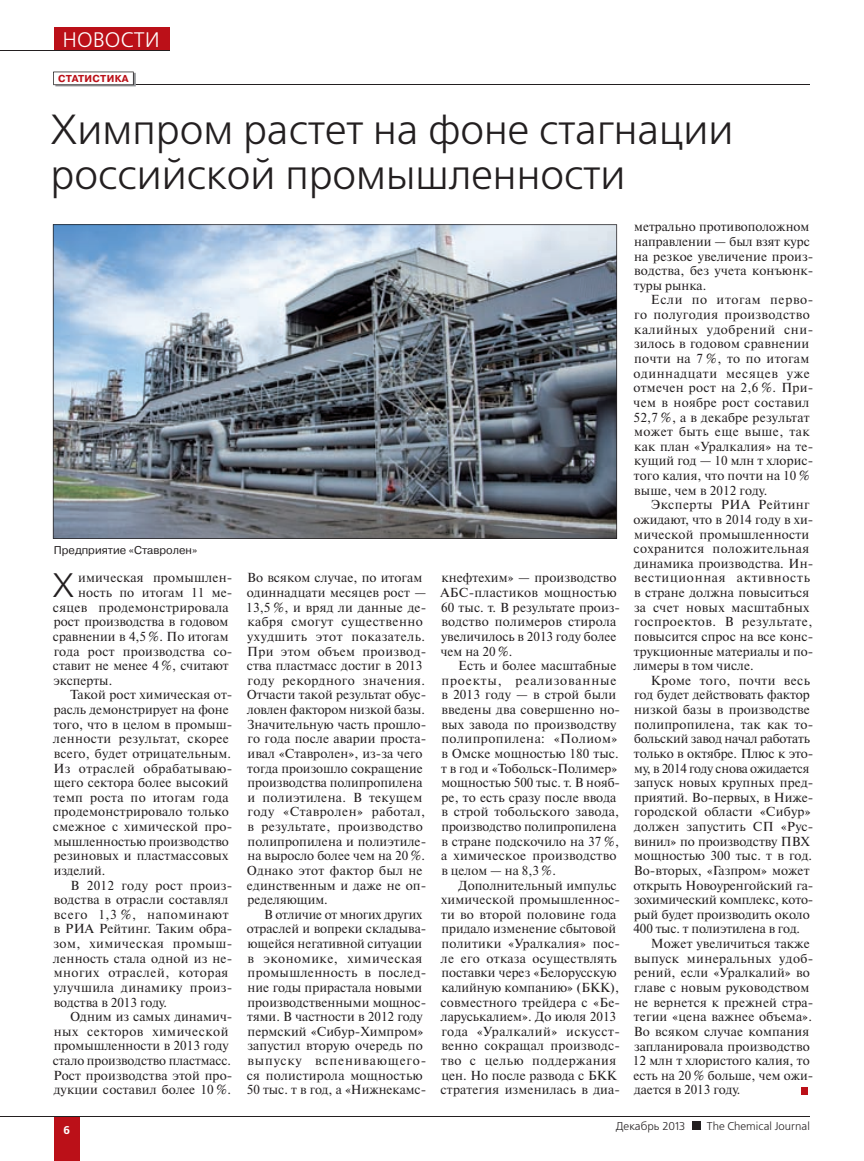
<style>
.page{position:relative;width:864px;height:1161px;background:#fff}
.page>*{position:absolute;margin:0;border:0;box-sizing:border-box;transform-origin:0 0}
.t1{font:42px/45px "Free Set C";color:#231f20}
.t2{font:33.9px "Free Set C";color:#231f20}
.t3{font:21px "Free Set C";letter-spacing:.005em;color:#fff}
.t4{font:13.05px/14.7px "Newton C";letter-spacing:.01em;color:#231f20}
.t5{font:13.05px "Newton C";letter-spacing:.035em;color:#231f20}
.t6{font:13.05px "Newton C";letter-spacing:.03em;color:#231f20}
.t7{font:13.05px "Newton C";letter-spacing:.05em;color:#231f20}
.t8{font:11.25px "Free Set C";color:#231f20}
.t9{font:11.25px "Pragmatica C";color:#231f20}
.t10{font:700 11.25px "Free Set C";color:#fff}
.t11{font:700 10.05px "Pragmatica C";letter-spacing:.03em;color:#bb1018}
</style>
<div class="page">
<hr style="left:134px;top:84px;width:675px;height:1px;background:#231f20">
<img style="left:55px;top:85px;width:81px;height:1px">
<svg style="left:53px;top:72px;width:83px;height:13px"></svg>
<div style="left:800px;top:1087px;width:7px;height:7px;background:#bb1018"></div>
<svg style="left:53px;top:224px;width:563px;height:315px;background:#7c8792"></svg>
<div style="left:54px;top:1116px;width:26px;height:45px;background:#bb1018"></div>
<hr style="left:0;top:1116px;width:54px;height:1px;background:#231f20">
<hr style="left:54px;top:1116px;width:755px;height:1px;background:#231f20">
<div style="left:691px;top:1121px;width:9px;height:9px;background:#231f20"></div>
<div style="left:54px;top:27px;width:115px;height:24px;background:#bb1018"></div>
<hr style="left:0;top:51px;width:54px;height:1px;background:#231f20">
<hr style="left:54px;top:51px;width:115px;height:1px;background:#231f20">
<h3 class="t3" style="left:63px;top:31px;width:99px">НОВОСТИ</h3>
<p class="t11" style="left:58px;top:75px;width:72px">СТАТИСТИКА</p>
<h1 class="t1" style="left:51px;top:111px;width:684px">Химпром растет на фоне стагнации российской промышленности</h1>
<p class="t9" style="left:54px;top:546px;width:145px">Предприятие «Ставролен»</p>
<h2 class="t2" style="left:53px;top:572px;width:23px">Х</h2>
<p class="t4" style="left:78px;top:572px;width:156px">имическая промышлен-</p>
<p class="t4" style="left:78px;top:586px;width:156px">ность по итогам 11 ме-</p>
<p class="t4" style="left:53px;top:601px;width:177px">сяцев продемонстрировала</p>
<p class="t4" style="left:54px;top:615px;width:176px">рост производства в годовом</p>
<p class="t4" style="left:53px;top:630px;width:177px">сравнении в 4,5 %. По итогам</p>
<p class="t4" style="left:54px;top:645px;width:180px">года рост производства со-</p>
<p class="t4" style="left:53px;top:659px;width:177px">ставит не менее 4 %, считают</p>
<p class="t4" style="left:53px;top:674px;width:60px">эксперты.</p>
<p class="t4" style="left:70px;top:689px;width:164px">Такой рост химическая от-</p>
<p class="t4" style="left:54px;top:703px;width:176px">расль демонстрирует на фоне</p>
<p class="t4" style="left:53px;top:718px;width:180px">того, что в целом в промыш-</p>
<p class="t4" style="left:53px;top:732px;width:177px">ленности результат, скорее</p>
<p class="t4" style="left:54px;top:747px;width:179px">всего, будет отрицательным.</p>
<p class="t5" style="left:53px;top:763px;width:180px">Из отраслей обрабатываю-</p>
<p class="t4" style="left:54px;top:776px;width:176px">щего сектора более высокий</p>
<p class="t4" style="left:53px;top:791px;width:177px">темп роста по итогам года</p>
<p class="t4" style="left:54px;top:806px;width:177px">продемонстрировало только</p>
<p class="t4" style="left:53px;top:820px;width:181px">смежное с химической про-</p>
<p class="t4" style="left:54px;top:835px;width:177px">мышленностью производство</p>
<p class="t4" style="left:54px;top:849px;width:176px">резиновых и пластмассовых</p>
<p class="t4" style="left:54px;top:864px;width:53px">изделий.</p>
<p class="t4" style="left:70px;top:879px;width:163px">В 2012 году рост произ-</p>
<p class="t4" style="left:54px;top:893px;width:176px">водства в отрасли составлял</p>
<p class="t7" style="left:54px;top:910px;width:176px">всего 1,3 %, напоминают</p>
<p class="t4" style="left:54px;top:923px;width:180px">в РИА Рейтинг. Таким обра-</p>
<p class="t5" style="left:53px;top:939px;width:180px">зом, химическая промыш-</p>
<p class="t4" style="left:53px;top:952px;width:181px">ленность стала одной из не-</p>
<p class="t5" style="left:54px;top:968px;width:176px">многих отраслей, которая</p>
<p class="t6" style="left:53px;top:983px;width:180px">улучшила динамику произ-</p>
<p class="t4" style="left:54px;top:996px;width:115px">водства в 2013 году.</p>
<p class="t4" style="left:70px;top:1010px;width:164px">Одним из самых динамич-</p>
<p class="t5" style="left:54px;top:1027px;width:176px">ных секторов химической</p>
<p class="t4" style="left:54px;top:1040px;width:176px">промышленности в 2013 году</p>
<p class="t4" style="left:53px;top:1054px;width:180px">стало производство пластмасс.</p>
<p class="t4" style="left:53px;top:1069px;width:180px">Рост производства этой про-</p>
<p class="t4" style="left:54px;top:1083px;width:179px">дукции составил более 10 %.</p>
<p class="t4" style="left:246px;top:572px;width:181px">Во всяком случае, по итогам одиннадцати месяцев рост —<br>13,5 %, и вряд ли данные де&shy;кабря смогут существенно ухудшить этот показатель.<br>При этом объем производ&shy;ства пластмасс достиг в 2013 году рекордного значения.<br>Отчасти такой результат обус&shy;ловлен фактором низкой базы.<br>Значительную часть прошло&shy;го года после аварии проста&shy;ивал «Ставролен», из-за чего тогда произошло сокращение производства полипропилена и полиэтилена. В текущем году «Ставролен» работал, в результате, производство полипропилена и полиэтиле&shy;на выросло более чем на 20 %.<br>Однако этот фактор был не единственным и даже не оп&shy;ределяющим.</p>
<p class="t4" style="left:246px;top:908px;width:181px;text-indent:18px">В отличие от многих других отраслей и вопреки складыва&shy;ющейся негативной ситуации в экономике, химическая промышленность в послед&shy;ние годы прирастала новыми производственными мощнос&shy;тями. В частности в 2012 году пермский «Сибур-Химпром» запустил вторую очередь по выпуску вспенивающего&shy;ся полистирола мощностью<br>50 тыс. т в год, а «Нижнекамс-</p>
<p class="t4" style="left:440px;top:572px;width:181px">кнефтехим» — производство<br>АБС-пластиков мощностью<br>60 тыс. т. В результате произ&shy;водство полимеров стирола увеличилось в 2013 году более чем на 20 %.</p>
<p class="t4" style="left:441px;top:659px;width:180px;text-indent:17px">Есть и более масштабные проекты, реализованные в 2013 году — в строй были введены два совершенно но&shy;вых завода по производству полипропилена: «Полиом» в Омске мощностью 180 тыс. т в год и «Тобольск-Полимер» мощностью 500 тыс. т. В нояб&shy;ре, то есть сразу после ввода в строй тобольского завода, производство полипропилена в стране подскочило на 37 %, а химическое производство в целом — на 8,3 %.</p>
<p class="t4" style="left:440px;top:879px;width:181px;text-indent:18px">Дополнительный импульс химической промышленнос&shy;ти во второй половине года придало изменение сбытовой политики «Уралкалия» пос&shy;ле его отказа осуществлять поставки через «Белорусскую калийную компанию» (БКК), совместного трейдера с «Бе&shy;ларуськалием». До июля 2013 года «Уралкалий» искусст&shy;венно сокращал производс&shy;тво с целью поддержания цен. Но после развода с БКК стратегия изменилась в диа-</p>
<p class="t4" style="left:633px;top:221px;width:181px">метрально противоположном направлении — был взят курс на резкое увеличение произ&shy;водства, без учета конъюнк&shy;туры рынка.</p>
<p class="t4" style="left:633px;top:294px;width:181px;text-indent:18px">Если по итогам перво&shy;го полугодия производство калийных удобрений сни&shy;зилось в годовом сравнении почти на 7 %, то по итогам одиннадцати месяцев уже отмечен рост на 2,6 %. При&shy;чем в ноябре рост составил<br>52,7 %, а в декабре результат может быть еще выше, так как план «Уралкалия» на те&shy;кущий год — 10 млн т хлорис&shy;того калия, что почти на 10 % выше, чем в 2012 году.</p>
<p class="t4" style="left:633px;top:498px;width:181px;text-indent:17px">Эксперты РИА Рейтинг ожидают, что в 2014 году в хи&shy;мической промышленности сохранится положительная динамика производства. Ин&shy;вестиционная активность в стране должна повыситься за счет новых масштабных госпроектов. В результате, повысится спрос на все конс&shy;трукционные материалы и по&shy;лимеры в том числе.</p>
<p class="t4" style="left:633px;top:674px;width:181px;text-indent:17px">Кроме того, почти весь год будет действовать фактор низкой базы в производстве полипропилена, так как то&shy;больский завод начал работать только в октябре. Плюс к это&shy;му, в 2014 году снова ожидается запуск новых крупных пред&shy;приятий. Во-первых, в Ниже&shy;городской области «Сибур» должен запустить СП «Рус&shy;винил» по производству ПВХ мощностью 300 тыс. т в год.<br>Во-вторых, «Газпром» может открыть Новоуренгойский га&shy;зохимический комплекс, кото&shy;рый будет производить около<br>400 тыс. т полиэтилена в год.</p>
<p class="t4" style="left:632px;top:937px;width:182px;text-indent:18px">Может увеличиться также выпуск минеральных удоб&shy;рений, если «Уралкалий» во главе с новым руководством не вернется к прежней стра&shy;тегии «цена важнее объема».<br>Во всяком случае компания запланировала производство<br>12 млн т хлористого калия, то есть на 20 % больше, чем ожи&shy;дается в 2013 году.</p>
<p class="t10" style="left:63px;top:1125px;width:8px">6</p>
<p class="t8" style="left:615px;top:1121px;width:71px">Декабрь 2013</p>
<p class="t8" style="left:706px;top:1121px;width:104px">The Chemical Journal</p>
</div>
